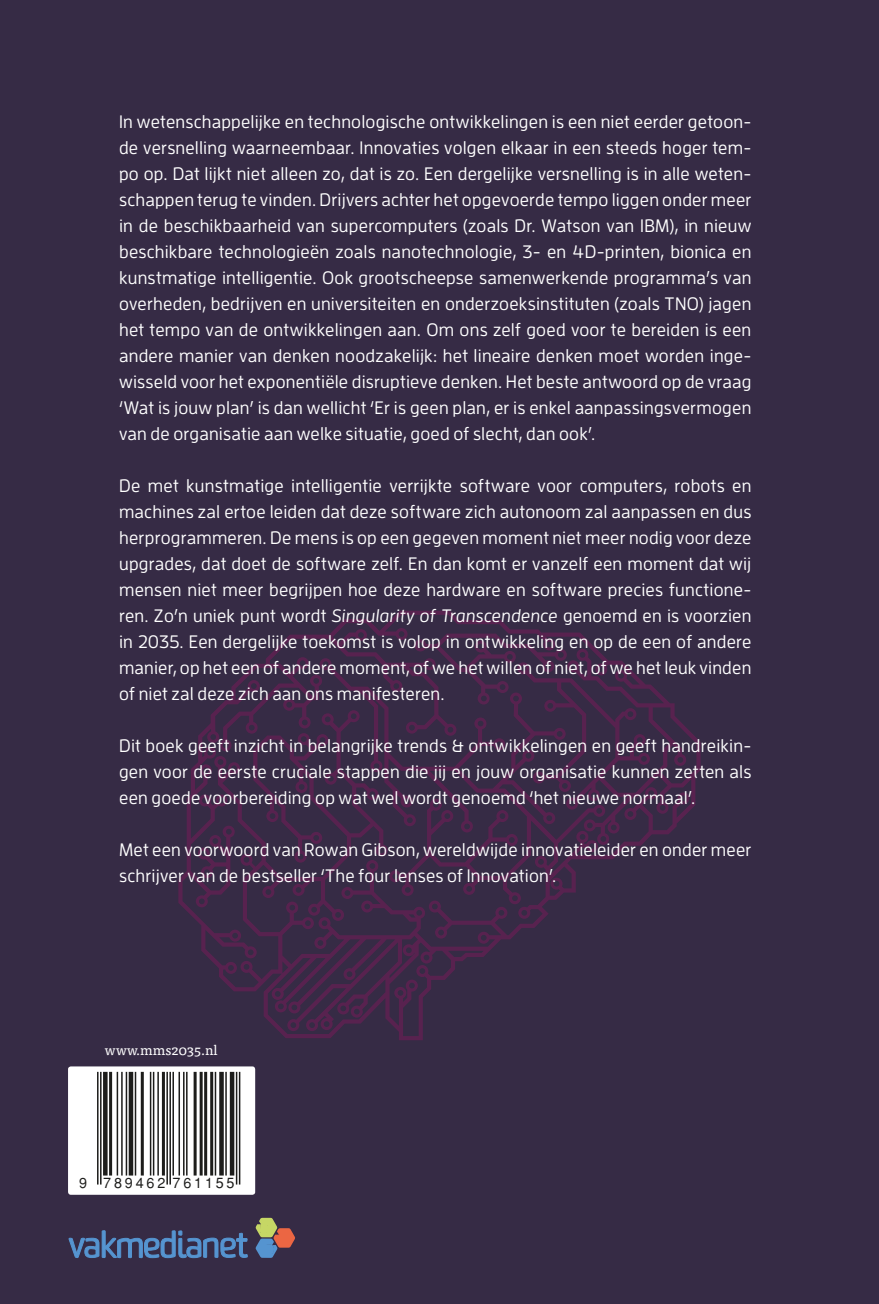
<style>
.page{position:relative;width:879px;height:1304px;background:#362b45}
.page>*{position:absolute;margin:0;border:0;box-sizing:border-box;transform-origin:0 0}
.t1{font:500 18px/26px "Enzo OT";letter-spacing:.01em;color:#fff;text-align:justify}
.t2{font:14.4px "Helvetica";letter-spacing:.195em;color:#1d1d1b}
.t3{font:14px "Tisa Pro";color:#fff}
.s1{font-style:italic}
</style>
<div class="page">
<svg style="left:69px;top:1230px;width:179px;height:28px"></svg>
<svg style="left:255px;top:1218px;width:40px;height:40px"></svg>
<svg style="left:178px;top:611px;width:522px;height:429px"></svg>
<svg style="left:414px;top:634px;width:153px;height:70px"></svg>
<svg style="left:68px;top:1066px;width:187px;height:129px;background:#f2f2f2"></svg>
<hr style="left:97px;top:1072px;width:2px;height:112px;background:#1d1d1b">
<hr style="left:100px;top:1072px;width:2px;height:112px;background:#1d1d1b">
<div style="left:103px;top:1072px;width:5px;height:103px;background:#1d1d1b"></div>
<hr style="left:109px;top:1072px;width:3px;height:103px;background:#1d1d1b">
<hr style="left:117px;top:1072px;width:1px;height:103px;background:#1d1d1b">
<hr style="left:121px;top:1072px;width:2px;height:103px;background:#1d1d1b">
<hr style="left:126px;top:1072px;width:1px;height:103px;background:#1d1d1b">
<hr style="left:129px;top:1072px;width:4px;height:103px;background:#1d1d1b">
<hr style="left:135px;top:1072px;width:1px;height:103px;background:#1d1d1b">
<hr style="left:141px;top:1072px;width:3px;height:103px;background:#1d1d1b">
<hr style="left:150px;top:1072px;width:1px;height:103px;background:#1d1d1b">
<hr style="left:153px;top:1072px;width:1px;height:103px;background:#1d1d1b">
<hr style="left:157px;top:1072px;width:2px;height:103px;background:#1d1d1b">
<hr style="left:162px;top:1072px;width:3px;height:103px;background:#1d1d1b">
<hr style="left:166px;top:1072px;width:2px;height:112px;background:#1d1d1b">
<hr style="left:169px;top:1072px;width:2px;height:112px;background:#1d1d1b">
<hr style="left:172px;top:1072px;width:2px;height:103px;background:#1d1d1b">
<hr style="left:178px;top:1072px;width:2px;height:103px;background:#1d1d1b">
<hr style="left:183px;top:1072px;width:1px;height:103px;background:#1d1d1b">
<hr style="left:186px;top:1072px;width:2px;height:103px;background:#1d1d1b">
<hr style="left:194px;top:1072px;width:3px;height:103px;background:#1d1d1b">
<hr style="left:200px;top:1072px;width:3px;height:103px;background:#1d1d1b">
<hr style="left:204px;top:1072px;width:3px;height:103px;background:#1d1d1b">
<hr style="left:210px;top:1072px;width:3px;height:103px;background:#1d1d1b">
<hr style="left:215px;top:1072px;width:1px;height:103px;background:#1d1d1b">
<div style="left:219px;top:1072px;width:5px;height:103px;background:#1d1d1b"></div>
<hr style="left:225px;top:1072px;width:2px;height:103px;background:#1d1d1b">
<hr style="left:230px;top:1072px;width:4px;height:103px;background:#1d1d1b">
<hr style="left:236px;top:1072px;width:1px;height:112px;background:#1d1d1b">
<hr style="left:239px;top:1072px;width:1px;height:112px;background:#1d1d1b">
<p class="t1" style="left:119px;top:109px;width:634px">In wetenschappelijke en technologische ontwikkelingen is een niet eerder getoon&shy;de versnelling waarneembaar. Innovaties volgen elkaar in een steeds hoger tem&shy;po op. Dat lijkt niet alleen zo, dat is zo. Een dergelijke versnelling is in alle weten&shy;schappen terug te vinden. Drijvers achter het opgevoerde tempo liggen onder meer in de beschikbaarheid van supercomputers (zoals Dr. Watson van IBM), in nieuw beschikbare technologieën zoals nanotechnologie, 3- en 4D-printen, bionica en kunstmatige intelligentie. Ook grootscheepse samenwerkende programma’s van overheden, bedrijven en universiteiten en onderzoeksinstituten (zoals TNO) jagen het tempo van de ontwikkelingen aan. Om ons zelf goed voor te bereiden is een andere manier van denken noodzakelijk: het lineaire denken moet worden inge&shy;wisseld voor het exponentiële disruptieve denken. Het beste antwoord op de vraag ‘Wat is jouw plan’ is dan wellicht ‘Er is geen plan, er is enkel aanpassingsvermogen van de organisatie aan welke situatie, goed of slecht, dan ook’.</p>
<p class="t1" style="left:119px;top:473px;width:634px">De met kunstmatige intelligentie verrijkte software voor computers, robots en machines zal ertoe leiden dat deze software zich autonoom zal aanpassen en dus herprogrammeren. De mens is op een gegeven moment niet meer nodig voor deze upgrades, dat doet de software zelf. En dan komt er vanzelf een moment dat wij mensen niet meer begrijpen hoe deze hardware en software precies functione&shy;ren. Zo’n uniek punt wordt <span class="s1">Singularity of Transcendence</span> genoemd en is voorzien in 2035. Een dergelijke toekomst is volop in ontwikkeling en op de een of andere manier, op het een of andere moment, of we het willen of niet, of we het leuk vinden of niet zal deze zich aan ons manifesteren.</p>
<p class="t1" style="left:119px;top:733px;width:634px">Dit boek geeft inzicht in belangrijke trends &amp; ontwikkelingen en geeft handreikin&shy;gen voor de eerste cruciale stappen die jij en jouw organisatie kunnen zetten als een goede voorbereiding op wat wel wordt genoemd ‘het nieuwe normaal’.</p>
<p class="t1" style="left:119px;top:837px;width:634px">Met een voorwoord van Rowan Gibson, wereldwijde innovatieleider en onder meer schrijver van de bestseller ‘The four lenses of Innovation’.</p>
<p class="t3" style="left:105px;top:1040px;width:114px">www.mms2035.nl</p>
<p class="t2" style="left:79px;top:1175px;width:157px">9 789462 761155</p>
</div>
